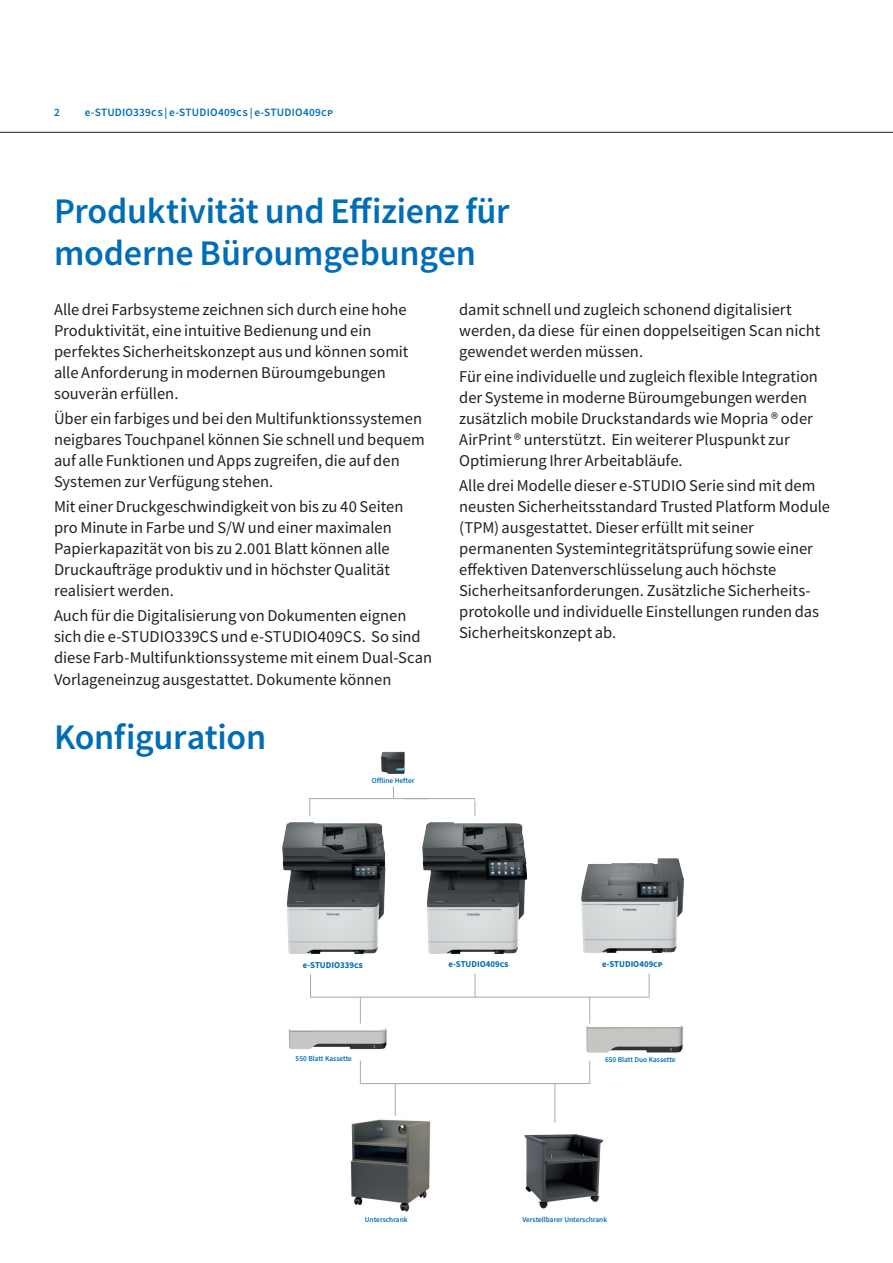
<style>
.page{position:relative;width:893px;height:1263px;background:#fff}
.page>*{position:absolute;margin:0;border:0;box-sizing:border-box;transform-origin:0 0}
.t1{font:500 36px/42px "Toshiba Sans";letter-spacing:-.005em;color:#006db7}
.t2{font:16.5px/21px "Toshiba Sans";color:#231f20}
.t3{font:500 11.25px "Toshiba Sans";letter-spacing:.02em;color:#006db7}
.t4{font:700 9px "Toshiba Sans";color:#006db7}
.t5{font:500 7.5px "Toshiba Sans";color:#006db7}
</style>
<div class="page">
<hr style="left:0;top:132px;width:893px;height:1px;background:#231f20">
<img style="left:350px;top:1119px;width:81px;height:93px">
<svg style="left:589px;top:998px;width:1px;height:25px"></svg>
<svg style="left:360px;top:998px;width:1px;height:25px"></svg>
<svg style="left:360px;top:1060px;width:1px;height:23px"></svg>
<svg style="left:589px;top:1060px;width:1px;height:23px"></svg>
<hr style="left:395px;top:1084px;width:1px;height:32px;background:#a8a9ad">
<hr style="left:554px;top:1084px;width:1px;height:39px;background:#a8a9ad">
<svg style="left:475px;top:973px;width:1px;height:24px"></svg>
<hr style="left:310px;top:997px;width:339px;height:1px;background:#a8a9ad">
<hr style="left:360px;top:1083px;width:230px;height:1px;background:#a8a9ad">
<svg style="left:310px;top:974px;width:1px;height:23px"></svg>
<svg style="left:649px;top:973px;width:1px;height:24px"></svg>
<img style="left:381px;top:751px;width:24px;height:23px">
<svg style="left:309px;top:799px;width:1px;height:17px"></svg>
<svg style="left:393px;top:786px;width:1px;height:12px"></svg>
<hr style="left:309px;top:798px;width:340px;height:1px;background:#a8a9ad">
<img style="left:582px;top:859px;width:101px;height:93px">
<img style="left:283px;top:823px;width:103px;height:131px">
<img style="left:423px;top:823px;width:103px;height:131px">
<div style="left:476px;top:791px;width:196px;height:29px;background:#fff"></div>
<svg style="left:475px;top:798px;width:1px;height:18px"></svg>
<img style="left:524px;top:1134px;width:80px;height:75px">
<img style="left:288px;top:1026px;width:395px;height:27px">
<p class="t3" style="left:54px;top:104px;width:7px">2</p>
<p class="t3" style="left:85px;top:104px;width:250px">e-STUDIO339cs | e-STUDIO409cs | e-STUDIO409cp</p>
<h1 class="t1" style="left:54px;top:189px;width:457px">Produktivität und Effizienz für moderne Büroumgebungen</h1>
<p class="t2" style="left:54px;top:299px;width:356px">Alle drei Farbsysteme zeichnen sich durch eine hohe Produktivität, eine intuitive Bedienung und ein perfektes Sicherheitskonzept aus und können somit alle Anforderung in modernen Büroumgebungen souverän erfüllen.</p>
<p class="t2" style="left:54px;top:408px;width:372px">Über ein farbiges und bei den Multifunktionssystemen neigbares Touchpanel können Sie schnell und bequem auf alle Funktionen und Apps zugreifen, die auf den Systemen zur Verfügung stehen.</p>
<p class="t2" style="left:54px;top:496px;width:351px">Mit einer Druckgeschwindigkeit von bis zu 40 Seiten pro Minute in Farbe und S/W und einer maximalen Papierkapazität von bis zu 2.001 Blatt können alle Druckaufträge produktiv und in höchster Qualität realisiert werden.</p>
<p class="t2" style="left:54px;top:605px;width:380px">Auch für die Digitalisierung von Dokumenten eignen sich die e-STUDIO339CS und e-STUDIO409CS. So sind diese Farb-Multifunktionssysteme mit einem Dual-Scan Vorlageneinzug ausgestattet. Dokumente können</p>
<p class="t2" style="left:459px;top:299px;width:363px">damit schnell und zugleich schonend digitalisiert werden, da diese für einen doppelseitigen Scan nicht gewendet werden müssen.</p>
<p class="t2" style="left:459px;top:366px;width:360px">Für eine individuelle und zugleich flexible Integration der Systeme in moderne Büroumgebungen werden zusätzlich mobile Druckstandards wie Mopria ® oder AirPrint ® unterstützt. Ein weiterer Pluspunkt zur Optimierung Ihrer Arbeitabläufe.</p>
<p class="t2" style="left:459px;top:475px;width:372px">Alle drei Modelle dieser e-STUDIO Serie sind mit dem neusten Sicherheitsstandard Trusted Platform Module (TPM) ausgestattet. Dieser erfüllt mit seiner permanenten Systemintegritätsprüfung sowie einer effektiven Datenverschlüsselung auch höchste Sicherheitsanforderungen. Zusätzliche Sicherheits&shy;protokolle und individuelle Einstellungen runden das Sicherheitskonzept ab.</p>
<h1 class="t1" style="left:54px;top:715px;width:214px">Konfiguration</h1>
<p class="t5" style="left:372px;top:776px;width:44px">Offline Hefter</p>
<p class="t4" style="left:303px;top:959px;width:62px">e-STUDIO339cs</p>
<p class="t4" style="left:449px;top:958px;width:62px">e-STUDIO409cs</p>
<p class="t4" style="left:602px;top:958px;width:62px">e-STUDIO409cp</p>
<p class="t5" style="left:296px;top:1054px;width:58px">550 Blatt Kassette</p>
<p class="t5" style="left:605px;top:1055px;width:72px">650 Blatt Duo Kassette</p>
<p class="t5" style="left:365px;top:1214px;width:44px">Unterschrank</p>
<p class="t5" style="left:522px;top:1214px;width:86px">Verstellbarer Unterschrank</p>
</div>
